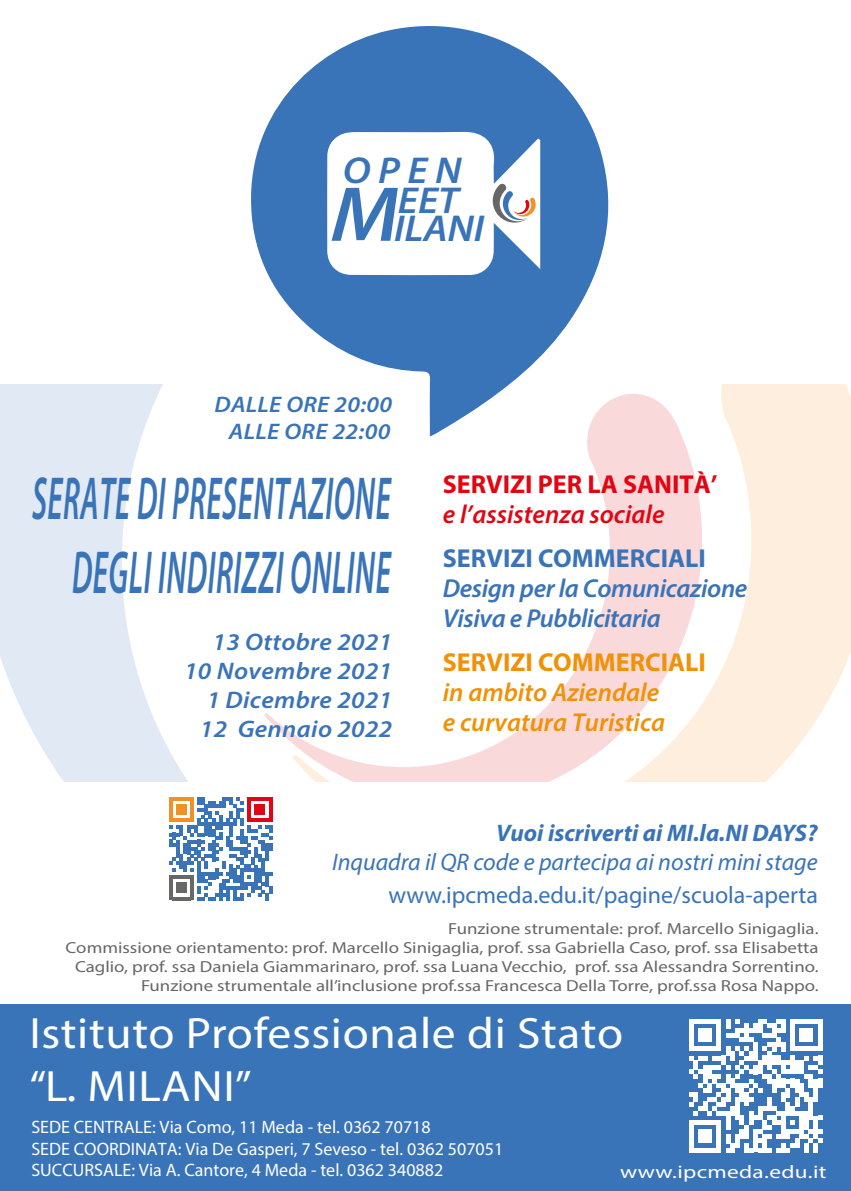
<style>
.page{position:relative;width:851px;height:1191px;background:#fff}
.page>*{position:absolute;margin:0;border:0;box-sizing:border-box;transform-origin:0 0}
.t1{font:italic 600 61px/73.2px "Myriad Pro";letter-spacing:.015em;color:#3973b8;text-align:right;scale:.5 1}
.t2{font:44px/52.8px "Myriad Pro";letter-spacing:.015em;color:#fff;scale:1.08 1}
.t3{font:italic 600 37.6px "Myriad Pro";color:#3973b8;scale:1.08 1}
.t4{font:italic 600 26px/30px "Myriad Pro";letter-spacing:-.015em;color:#3973b8}
.t5{font:italic 600 26px/30px "Myriad Pro";color:#f09107}
.t6{font:italic 600 26px "Myriad Pro";color:#e20613}
.t7{font:700 26px "Myriad Pro";color:#e20613}
.t8{font:700 26px "Myriad Pro";color:#3973b8}
.t9{font:700 26px "Myriad Pro";color:#f09107}
.t10{font:italic 600 24px/28.8px "Myriad Pro";letter-spacing:.015em;color:#3973b8;text-align:right;scale:1.08 1}
.t11{font:italic 24px "Myriad Pro";color:#3973b8}
.t12{font:24px "Myriad Pro";color:#3973b8}
.t13{font:italic 700 24px "Myriad Pro";color:#3973b8}
.t14{font:italic 600 22.6px/27px "Myriad Pro";letter-spacing:.015em;color:#3973b8;text-align:center;scale:1.08 1}
.t15{font:18.4px "Myriad Pro";letter-spacing:.015em;color:#fff;scale:1.27 1}
.t16{font:18px/21.6px "Myriad Pro";color:#fff}
.t17{font:16px/19.2px "Myriad Pro";color:#676767;text-align:right;scale:1.18 1}
.s1{font-size:78.4px}
</style>
<div class="page">
<div style="left:0;top:1004px;width:850px;height:187px;background:#3973b8"></div>
<svg style="left:702px;top:384px;width:148px;height:397px;fill:#fdeede"></svg>
<svg style="left:0;top:384px;width:188px;height:397px;fill:#e1eaf4"></svg>
<svg style="left:264px;top:394px;width:438px;height:387px"></svg>
<svg style="left:251px;top:26px;width:366px;height:410px;fill:#3973b8"></svg>
<svg style="left:492px;top:184px;width:43px;height:39px"></svg>
<svg style="left:169px;top:797px;width:103px;height:103px"></svg>
<svg style="left:689px;top:1019px;width:133px;height:133px"></svg>
<h3 class="t3" style="left:343px;top:146px;width:111px">OPEN</h3>
<h3 class="t3" style="left:331px;top:176px;width:120px"><span class="s1">M</span>EET</h3>
<h3 class="t3" style="left:394px;top:204px;width:85px">ILANI</h3>
<h3 class="t14" style="left:214px;top:390px;width:166px">DALLE ORE 20:00<br>ALLE ORE 22:00</h3>
<h1 class="t1" style="left:32px;top:460px;width:719px">SERATE DI PRESENTAZIONE<br>DEGLI INDIRIZZI ONLINE</h1>
<h3 class="t10" style="left:184px;top:627px;width:194px">13 Ottobre 2021<br>10 Novembre 2021<br>1 Dicembre 2021<br>12 Gennaio 2022</h3>
<h3 class="t7" style="left:443px;top:467px;width:276px">SERVIZI PER LA SANITÀ’</h3>
<h3 class="t6" style="left:443px;top:497px;width:223px">e l’assistenza sociale</h3>
<h3 class="t8" style="left:443px;top:541px;width:264px">SERVIZI COMMERCIALI</h3>
<h3 class="t4" style="left:443px;top:572px;width:306px">Design per la Comunicazione<br>Visiva e Pubblicitaria</h3>
<h3 class="t9" style="left:443px;top:645px;width:264px">SERVIZI COMMERCIALI</h3>
<h3 class="t5" style="left:443px;top:676px;width:224px">in ambito Aziendale e curvatura Turistica</h3>
<h3 class="t13" style="left:496px;top:817px;width:323px">Vuoi iscriverti ai MI.la.NI DAYS?</h3>
<h3 class="t11" style="left:332px;top:846px;width:487px">Inquadra il QR code e partecipa ai nostri mini stage</h3>
<h3 class="t12" style="left:388px;top:880px;width:431px">www.ipcmeda.edu.it/pagine/scuola-aperta</h3>
<p class="t17" style="left:66px;top:918px;width:639px">Funzione strumentale: prof. Marcello Sinigaglia.<br>Commissione orientamento: prof. Marcello Sinigaglia, prof. ssa Gabriella Caso, prof. ssa Elisabetta Caglio, prof. ssa Daniela Giammarinaro, prof. ssa Luana Vecchio, prof. ssa Alessandra Sorrentino.<br>Funzione strumentale all’inclusione prof.ssa Francesca Della Torre, prof.ssa Rosa Nappo.</p>
<h2 class="t2" style="left:29px;top:1006px;width:551px">Istituto Professionale di Stato “L. MILANI”</h2>
<p class="t16" style="left:31px;top:1116px;width:473px">SEDE CENTRALE: Via Como, 11 Meda - tel. 0362 70718<br>SEDE COORDINATA: Via De Gasperi, 7 Seveso - tel. 0362 507051<br>SUCCURSALE: Via A. Cantore, 4 Meda - tel. 0362 340882</p>
<p class="t15" style="left:620px;top:1160px;width:164px">www.ipcmeda.edu.it</p>
</div>
